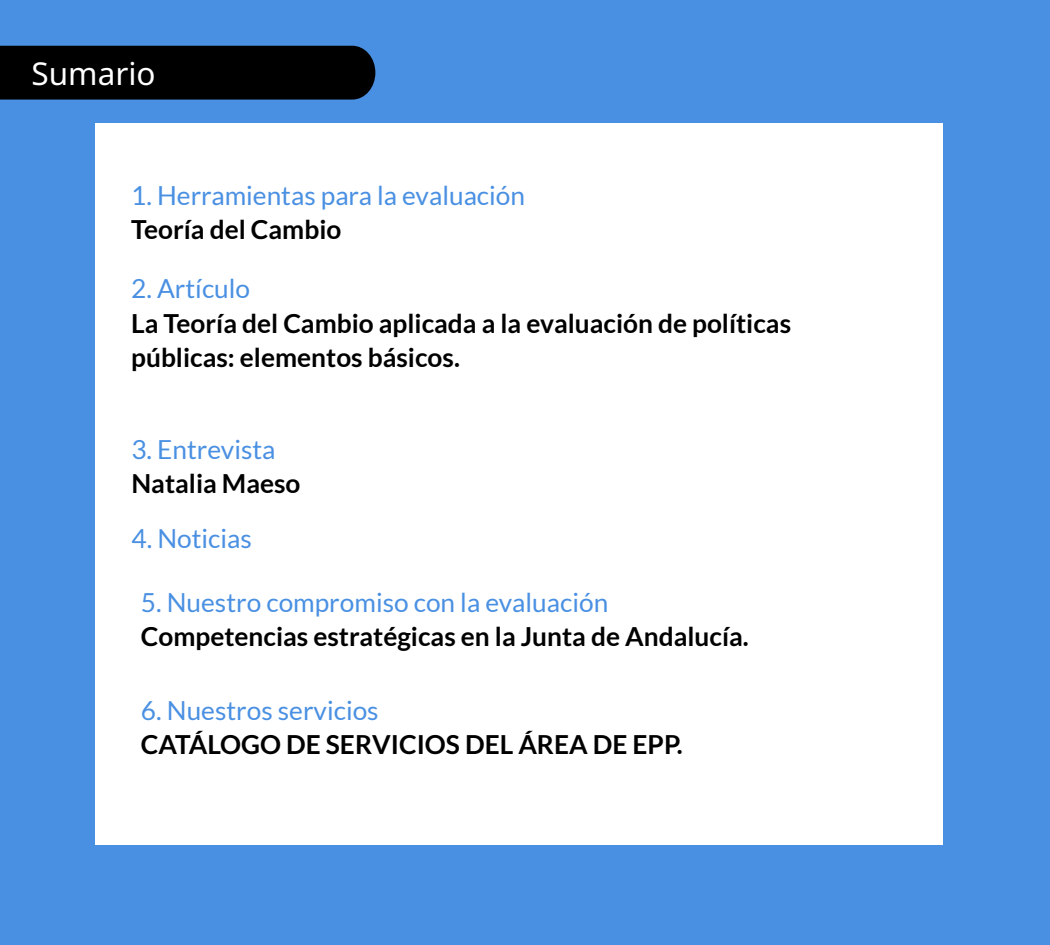
<style>
.page{position:relative;width:1050px;height:945px;background:#4a90e2}
.page>*{position:absolute;margin:0;border:0;box-sizing:border-box;transform-origin:0 0}
.t1{font:31.5px "Noto Sans";color:#fff}
.t2{font:700 26.25px/34.1px "Lato";color:#000}
.t3{font:26.25px "Lato";color:#4a90e2}
</style>
<div class="page">
<div style="left:95px;top:123px;width:848px;height:722px;background:#fff"></div>
<div style="left:0;top:46px;width:375px;height:54px;background:#000"></div>
<p class="t1" style="left:32px;top:52px;width:126px">Sumario</p>
<p class="t3" style="left:131px;top:179px;width:395px">1. Herramientas para la evaluación</p>
<p class="t2" style="left:131px;top:212px;width:212px">Teoría del Cambio</p>
<p class="t3" style="left:131px;top:273px;width:120px">2. Artículo</p>
<p class="t2" style="left:131px;top:305px;width:661px">La Teoría del Cambio aplicada a la evaluación de políticas públicas: elementos básicos.</p>
<p class="t3" style="left:131px;top:433px;width:146px">3. Entrevista</p>
<p class="t2" style="left:131px;top:466px;width:171px">Natalia Maeso</p>
<p class="t3" style="left:132px;top:522px;width:122px">4. Noticias</p>
<p class="t3" style="left:141px;top:586px;width:469px">5. Nuestro compromiso con la evaluación</p>
<p class="t2" style="left:141px;top:618px;width:609px">Competencias estratégicas en la Junta de Andalucía.</p>
<p class="t3" style="left:141px;top:694px;width:239px">6. Nuestros servicios</p>
<p class="t2" style="left:141px;top:727px;width:543px">CATÁLOGO DE SERVICIOS DEL ÁREA DE EPP.</p>
</div>
